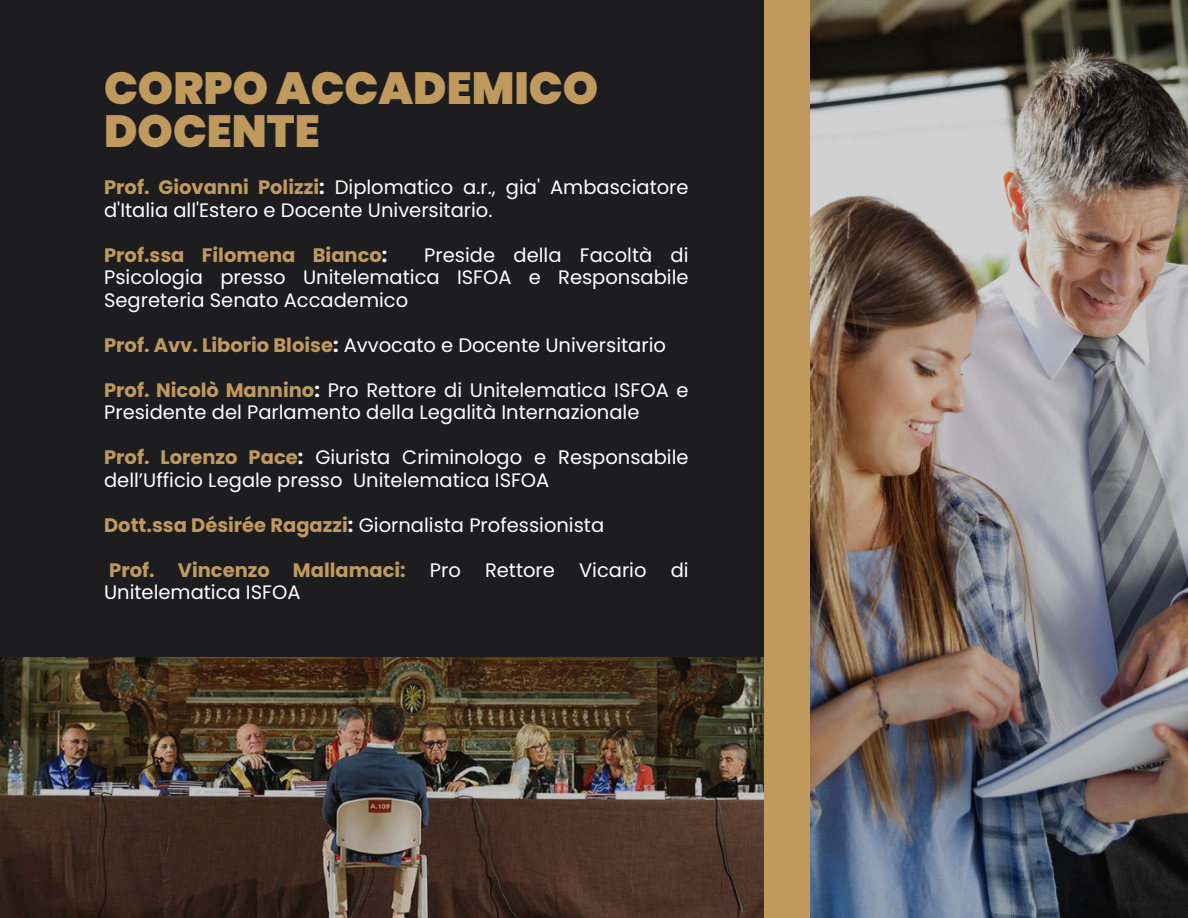
<style>
.page{position:relative;width:1188px;height:918px;background:#1d1d1f}
.page>*{position:absolute;margin:0;border:0;box-sizing:border-box;transform-origin:0 0}
.t1{font:900 45px/42.8px "Poppins";color:#c0995d}
.t2{font:19.5px/22.5px "Poppins";color:#fff}
.t3{font:700 19.5px "Poppins";color:#c0995d}
.s1{font-weight:700;color:#c0995d}
.s2{font-weight:700}
.s3{color:#fff}
</style>
<div class="page">
<img style="left:810px;top:0;width:378px;height:918px">
<img style="left:0;top:658px;width:765px;height:260px">
<div style="left:765px;top:0;width:45px;height:918px;background:#c0995d"></div>
<p class="t1" style="left:104px;top:67px;width:496px">CORPO ACCADEMICO<br>DOCENTE</p>
<p class="t2" style="left:104px;top:176px;width:586px"><span class="s1">Prof. Giovanni Polizzi</span><span class="s2">:</span> Diplomatico a.r., gia' Ambasciatore d'Italia all'Estero e Docente Universitario.</p>
<p class="t3" style="left:104px;top:241px;width:285px">Prof.ssa Filomena Bianco<span class="s3">:</span></p>
<p class="t2" style="left:104px;top:244px;width:586px;text-align:justify;text-indent:320px">Preside della Facoltà di Psicologia presso Unitelematica ISFOA e Responsabile Segreteria Senato Accademico</p>
<p class="t2" style="left:104px;top:334px;width:563px"><span class="s1">Prof. Avv. Liborio Bloise</span><span class="s2">:</span> Avvocato e Docente Universitario</p>
<p class="t2" style="left:104px;top:379px;width:586px"><span class="s1">Prof. Nicolò Mannino</span><span class="s2">:</span> Pro Rettore di Unitelematica ISFOA e<br>Presidente del Parlamento della Legalità Internazionale</p>
<p class="t2" style="left:104px;top:446px;width:586px"><span class="s1">Prof. Lorenzo Pace</span><span class="s2">:</span> Giurista Criminologo e Responsabile dell’Ufficio Legale presso Unitelematica ISFOA</p>
<p class="t2" style="left:104px;top:514px;width:502px"><span class="s1">Dott.ssa Désirée Ragazzi</span><span class="s2">:</span> Giornalista Professionista</p>
<p class="t2" style="left:104px;top:559px;width:586px"><span class="s1">Prof. Vincenzo Mallamaci:</span> Pro Rettore Vicario di<br>Unitelematica ISFOA</p>
</div>
